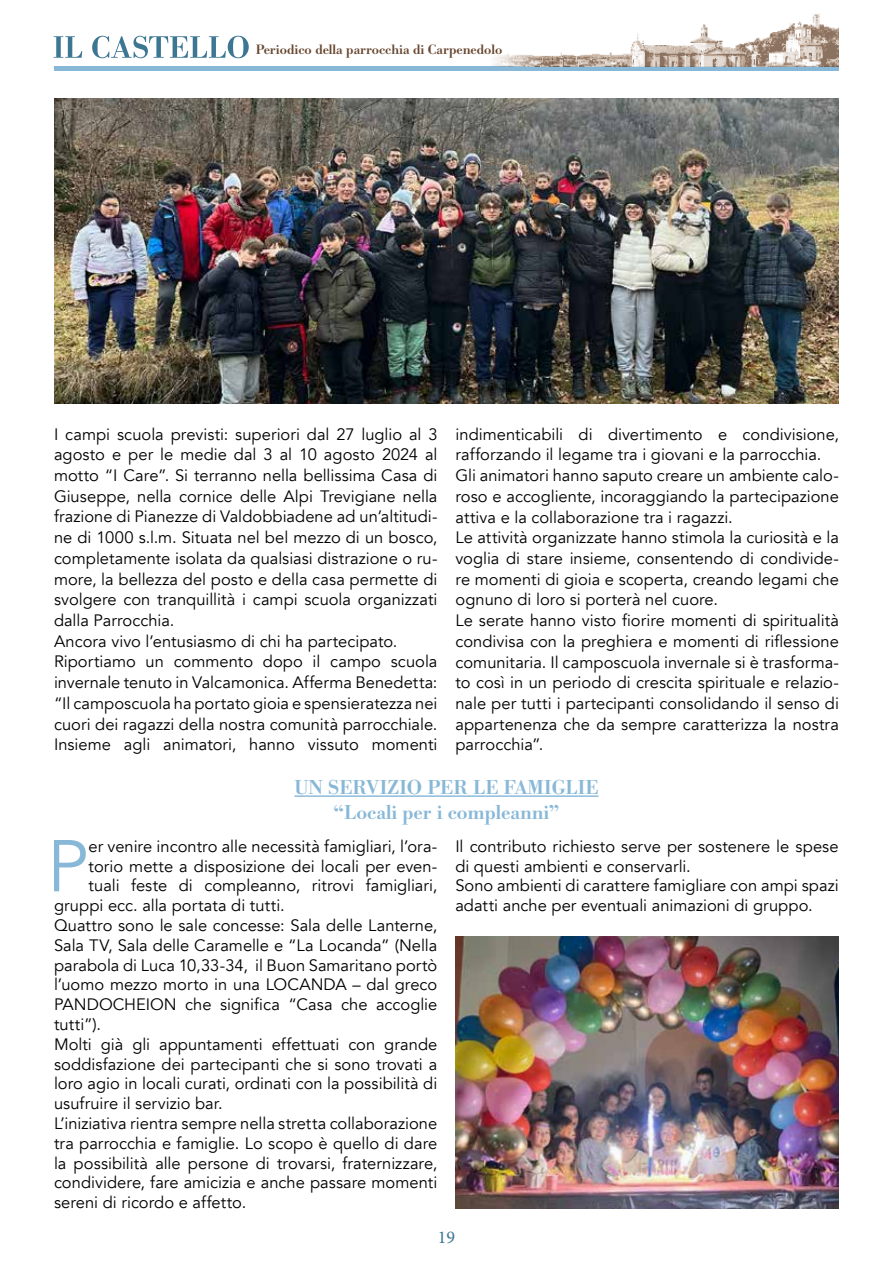
<style>
.page{position:relative;width:893px;height:1263px;background:#fff}
.page>*{position:absolute;margin:0;border:0;box-sizing:border-box;transform-origin:0 0}
.t1{font:72.45px "Avenir";color:#88b8d7}
.t2{font:500 21px/25.2px "Bodoni URW";color:#88b8d7;text-align:center}
.t3{font:18px "Minion Pro";color:#3c7692}
.t4{font:16.5px/20.7px "Avenir";color:#000}
.t5{font:500 14.1px "Bodoni URW";color:#684730}
</style>
<div class="page">
<div style="left:54px;top:66px;width:785px;height:5px;background:#88b8d7"></div>
<img style="left:494px;top:13px;width:345px;height:54px">
<svg style="left:54px;top:36px;width:195px;height:22px"></svg>
<img style="left:54px;top:98px;width:785px;height:306px">
<hr style="left:294px;top:795px;width:304px;height:2px;background:#88b8d7">
<img style="left:455px;top:936px;width:384px;height:273px">
<p class="t5" style="left:256px;top:41px;width:248px">Periodico della parrocchia di Carpenedolo</p>
<p class="t4" style="left:54px;top:424px;width:385px">I campi scuola previsti: superiori dal 27 luglio al 3 agosto e per le medie dal 3 al 10 agosto 2024 al motto “I Care”. Si terranno nella bellissima Casa di Giuseppe, nella cornice delle Alpi Trevigiane nella frazione di Pianezze di Valdobbiadene ad un’altitudi&shy;ne di 1000 s.l.m. Situata nel bel mezzo di un bosco, completamente isolata da qualsiasi distrazione o ru&shy;more, la bellezza del posto e della casa permette di svolgere con tranquillità i campi scuola organizzati dalla Parrocchia.<br>Ancora vivo l’entusiasmo di chi ha partecipato.<br>Riportiamo un commento dopo il campo scuola invernale tenuto in Valcamonica. Afferma Benedetta: “Il camposcuola ha portato gioia e spensieratezza nei cuori dei ragazzi della nostra comunità parrocchiale.<br>Insieme agli animatori, hanno vissuto momenti</p>
<p class="t4" style="left:455px;top:424px;width:385px">indimenticabili di divertimento e condivisione, rafforzando il legame tra i giovani e la parrocchia.<br>Gli animatori hanno saputo creare un ambiente calo&shy;roso e accogliente, incoraggiando la partecipazione attiva e la collaborazione tra i ragazzi.<br>Le attività organizzate hanno stimola la curiosità e la voglia di stare insieme, consentendo di condivide&shy;re momenti di gioia e scoperta, creando legami che ognuno di loro si porterà nel cuore.<br>Le serate hanno visto fiorire momenti di spiritualità condivisa con la preghiera e momenti di riflessione comunitaria. Il camposcuola invernale si è trasforma&shy;to così in un periodo di crescita spirituale e relazio&shy;nale per tutti i partecipanti consolidando il senso di appartenenza che da sempre caratterizza la nostra parrocchia”.</p>
<p class="t2" style="left:294px;top:775px;width:306px">UN SERVIZIO PER LE FAMIGLIE “Locali per i compleanni”</p>
<h1 class="t1" style="left:47px;top:823px;width:43px">P</h1>
<p class="t4" style="left:89px;top:836px;width:350px">er venire incontro alle necessità famigliari, l’ora-</p>
<p class="t4" style="left:89px;top:856px;width:350px">torio mette a disposizione dei locali per even-</p>
<p class="t4" style="left:89px;top:875px;width:350px">tuali feste di compleanno, ritrovi famigliari,</p>
<p class="t4" style="left:54px;top:895px;width:232px">gruppi ecc. alla portata di tutti.</p>
<p class="t4" style="left:54px;top:915px;width:385px">Quattro sono le sale concesse: Sala delle Lanterne,</p>
<p class="t4" style="left:54px;top:935px;width:385px">Sala TV, Sala delle Caramelle e “La Locanda” (Nella</p>
<p class="t4" style="left:54px;top:955px;width:385px">parabola di Luca 10,33-34, il Buon Samaritano portò</p>
<p class="t4" style="left:54px;top:974px;width:385px">l’uomo mezzo morto in una LOCANDA – dal greco</p>
<p class="t4" style="left:54px;top:994px;width:385px">PANDOCHEION che significa “Casa che accoglie</p>
<p class="t4" style="left:54px;top:1014px;width:48px">tutti”).</p>
<p class="t4" style="left:54px;top:1034px;width:385px">Molti già gli appuntamenti effettuati con grande</p>
<p class="t4" style="left:54px;top:1054px;width:385px">soddisfazione dei partecipanti che si sono trovati a</p>
<p class="t4" style="left:54px;top:1073px;width:385px">loro agio in locali curati, ordinati con la possibilità di</p>
<p class="t4" style="left:54px;top:1093px;width:170px">usufruire il servizio bar.</p>
<p class="t4" style="left:54px;top:1113px;width:385px">L’iniziativa rientra sempre nella stretta collaborazione</p>
<p class="t4" style="left:54px;top:1133px;width:385px">tra parrocchia e famiglie. Lo scopo è quello di dare</p>
<p class="t4" style="left:54px;top:1153px;width:385px">la possibilità alle persone di trovarsi, fraternizzare,</p>
<p class="t4" style="left:54px;top:1172px;width:385px">condividere, fare amicizia e anche passare momenti</p>
<p class="t4" style="left:54px;top:1192px;width:194px">sereni di ricordo e affetto.</p>
<p class="t4" style="left:455px;top:836px;width:385px;line-height:19.8px">Il contributo richiesto serve per sostenere le spese di questi ambienti e conservarli.<br>Sono ambienti di carattere famigliare con ampi spazi adatti anche per eventuali animazioni di gruppo.</p>
<p class="t3" style="left:438px;top:1225px;width:19px">19</p>
</div>
